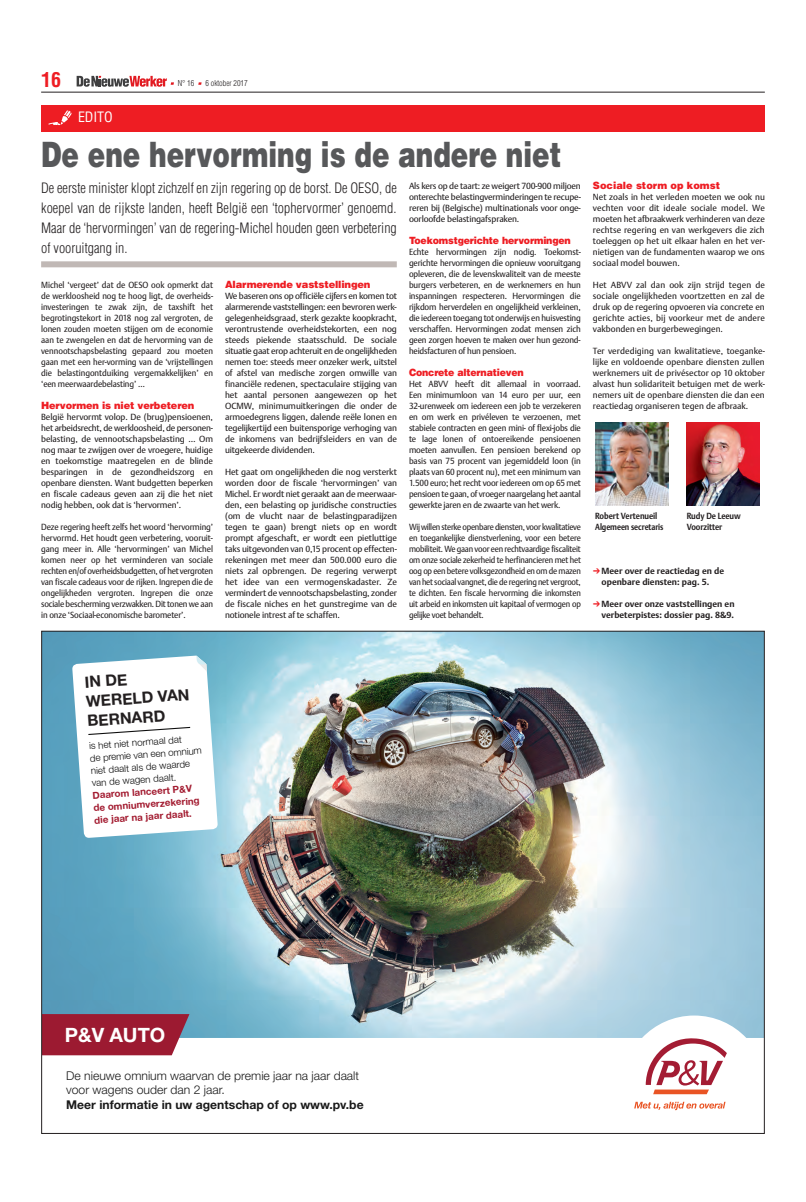
<style>
.page{position:relative;width:806px;height:1202px;background:#fff}
.page>*{position:absolute;margin:0;border:0;box-sizing:border-box;transform-origin:0 0}
.t1{font:900 35px "Helvetica LT Std";color:#57585a;scale:.75 1}
.t2{font:700 condensed 20px "Helvetica LT Std";color:#ee1d23}
.t3{font:700 19.8px "Helvetica Neue LT Std";color:#fff}
.t4{font:700 15.6px/19.4px "Helvetica Neue LT Std";color:#231f20}
.t5{font:300 condensed 14px/20px "Helvetica LT Std";color:#231f20;text-align:justify}
.t6{font:condensed 14px "Helvetica LT Std";letter-spacing:-.01em;color:#fff}
.t7{font:300 12.1px/14.4px "Helvetica Neue LT Std";color:#1a1a1a}
.t8{font:900 10px "Helvetica LT Std";letter-spacing:-.015em;color:#ee1d23}
.t9{font:900 10px "Helvetica LT Std";letter-spacing:-.015em;color:#ee1d23;scale:.94 1}
.t10{font:300 9.7px/12.4px "Helvetica Neue LT Std";color:#0d0d0d}
.t11{font:8.8px/11px "Dutch Argo";letter-spacing:-.015em;color:#231f20;text-align:justify}
.t12{font:8.8px/11px "Dutch Argo";letter-spacing:-.015em;color:#231f20;text-align:justify;scale:.94 1}
.t13{font:8.8px/11px "Dutch Argo";letter-spacing:-.015em;color:#231f20;text-align:justify;scale:.93 1}
.t14{font:8.8px/11px "Dutch Argo";letter-spacing:-.015em;color:#231f20;text-align:justify;scale:.9 1}
.t15{font:700 8.8px/11px "Dutch Argo";color:#231f20}
.t16{font:700 8.8px "Dutch Argo";color:#231f20;scale:.89 1}
.t17{font:700 8.8px "Dutch Argo";color:#231f20;scale:.85 1}
.t18{font:300 condensed 8px "Helvetica LT Std";color:#231f20}
.s1{color:#ee1d23}
.s2{font-weight:700;color:#a31c31}
.s3{font-weight:700}
</style>
<div class="page">
<div style="left:41px;top:105px;width:723px;height:27px;background:#ee1d23"></div>
<svg style="left:48px;top:111px;width:24px;height:14px"></svg>
<svg style="left:77px;top:76px;width:97px;height:11px"></svg>
<svg style="left:198px;top:82px;width:4px;height:3px"></svg>
<hr style="left:41px;top:92px;width:723px;height:1px;background:#231f20">
<img style="left:43px;top:633px;width:719px;height:478px">
<img style="left:595px;top:422px;width:73px;height:83px">
<img style="left:686px;top:422px;width:73px;height:83px">
<div style="left:41px;top:261px;width:355px;height:6px;background:#c0b8b5"></div>
<p class="t2" style="left:41px;top:72px;width:21px">16</p>
<p class="t18" style="left:178px;top:80px;width:18px">N° 16</p>
<p class="t18" style="left:205px;top:80px;width:44px">6 oktober 2017</p>
<p class="t6" style="left:78px;top:112px;width:36px">EDITO</p>
<p class="t1" style="left:41px;top:142px;width:694px">De ene hervorming is de andere niet</p>
<p class="t5" style="left:41px;top:179px;width:357px">De eerste minister klopt zichzelf en zijn regering op de borst. De OESO, de koepel van de rijkste landen, heeft België een ‘tophervormer’ genoemd.<br>Maar de ‘hervormingen’ van de regering-Michel houden geen verbetering of vooruitgang in.</p>
<p class="t13" style="left:41px;top:280px;width:186px">Michel ‘vergeet’ dat de OESO ook opmerkt dat de werkloosheid nog te hoog ligt, de overheids&shy;investeringen te zwak zijn, de taxshift het begrotingstekort in 2018 nog zal vergroten, de lonen zouden moeten stijgen om de economie aan te zwengelen en dat de hervorming van de vennootschapsbelasting gepaard zou moeten gaan met een her-vorming van de ‘vrijstellingen die belastingontduiking vergemakkelijken’ en ‘een meerwaardebelasting’ …</p>
<p class="t8" style="left:41px;top:402px;width:154px">Hervormen is niet verbeteren</p>
<p class="t11" style="left:41px;top:412px;width:173px">België hervormt volop. De (brug)pensioenen, het arbeidsrecht, de werkloosheid, de personen&shy;belasting, de vennootschapsbelasting … Om nog maar te zwijgen over de vroegere, huidige en toekomstige maatregelen en de blinde besparingen in de gezondheidszorg en openbare diensten. Want budgetten beperken en fiscale cadeaus geven aan zij die het niet nodig hebben, ook dat is ‘hervormen’.</p>
<p class="t13" style="left:41px;top:522px;width:186px">Deze regering heeft zelfs het woord ‘hervorming’ hervormd. Het houdt geen verbetering, vooruit&shy;gang meer in. Alle ‘hervormingen’ van Michel komen neer op het verminderen van sociale rechten en/of overheidsbudgetten, of het vergroten van fiscale cadeaus voor de rijken. Ingrepen die de ongelijkheden vergroten. Ingrepen die onze sociale bescherming verzwakken. Dit tonen we aan in onze ‘Sociaal-economische barometer’.</p>
<p class="t8" style="left:225px;top:281px;width:147px">Alarmerende vaststellingen</p>
<p class="t11" style="left:225px;top:291px;width:173px">We baseren ons op officiële cijfers en komen tot alarmerende vaststellingen: een bevroren werk&shy;gelegenheidsgraad, sterk gezakte koopkracht, verontrustende overheidstekorten, een nog steeds piekende staatsschuld. De sociale situatie gaat erop achteruit en de ongelijkheden nemen toe: steeds meer onzeker werk, uitstel of afstel van medische zorgen omwille van financiële redenen, spectaculaire stijging van het aantal personen aangewezen op het OCMW, minimumuitkeringen die onder de armoedegrens liggen, dalende reële lonen en tegelijkertijd een buitensporige verhoging van de inkomens van bedrijfsleiders en van de uitgekeerde dividenden.</p>
<p class="t11" style="left:225px;top:467px;width:173px">Het gaat om ongelijkheden die nog versterkt worden door de fiscale ‘hervormingen’ van Michel. Er wordt niet geraakt aan de meerwaar&shy;den, een belasting op juridische constructies (om de vlucht naar de belastingparadijzen tegen te gaan) brengt niets op en wordt prompt afgeschaft, er wordt een pietluttige taks uitgevonden van 0,15 procent op effecten&shy;rekeningen met meer dan 500.000 euro die niets zal opbrengen. De regering verwerpt het idee van een vermogenskadaster. Ze vermindert de vennootschapsbelasting, zonder de fiscale niches en het gunstregime van de notionele intrest af te schaffen.</p>
<p class="t11" style="left:409px;top:181px;width:173px">Als kers op de taart: ze weigert 700-900 miljoen onterechte belastingverminderingen te recupe&shy;reren bij (Belgische) multinationals voor onge&shy;oorloofde belastingafspraken.</p>
<p class="t9" style="left:409px;top:237px;width:173px">Toekomstgerichte hervormingen</p>
<p class="t12" style="left:409px;top:247px;width:184px">Echte hervormingen zijn nodig. Toekomst&shy;gerichte hervormingen die opnieuw vooruitgang opleveren, die de levenskwaliteit van de meeste burgers verbeteren, en de werknemers en hun inspanningen respecteren. Hervormingen die rijkdom herverdelen en ongelijkheid verkleinen, die iedereen toegang tot onderwijs en huisvesting verschaffen. Hervormingen zodat mensen zich geen zorgen hoeven te maken over hun gezond&shy;heidsfacturen of hun pensioen.</p>
<p class="t9" style="left:409px;top:369px;width:123px">Concrete alternatieven</p>
<p class="t12" style="left:409px;top:379px;width:184px">Het ABVV heeft dit allemaal in voorraad.<br>Een minimumloon van 14 euro per uur, een 32-urenweek om iedereen een job te verzekeren en om werk en privéleven te verzoenen, met stabiele contracten en geen mini- of flexi-jobs die te lage lonen of ontoereikende pensioenen moeten aanvullen. Een pensioen berekend op basis van 75 procent van jegemiddeld loon (in plaats van 60 procent nu), met een minimum van 1.500 euro; het recht voor iedereen om op 65 met pensioen te gaan, of vroeger naargelang het aantal gewerkte jaren en de zwaarte van het werk.</p>
<p class="t14" style="left:409px;top:522px;width:192px">Wij willen sterke openbare diensten, voor kwalitatieve en toegankelijke dienstverlening, voor een betere mobiliteit. We gaan voor een rechtvaardige fiscaliteit om onze sociale zekerheid te herfinancieren met het oog op een betere volksgezondheid en om de mazen van het sociaal vangnet, die de regering net vergroot, te dichten. Een fiscale hervorming die inkomsten uit arbeid en inkomsten uit kapitaal of vermogen op gelijke voet behandelt.</p>
<p class="t8" style="left:592px;top:182px;width:129px">Sociale storm op komst</p>
<p class="t11" style="left:592px;top:192px;width:173px">Net zoals in het verleden moeten we ook nu vechten voor dit ideale sociale model. We moeten het afbraakwerk verhinderen van deze rechtse regering en van werkgevers die zich toeleggen op het uit elkaar halen en het ver&shy;nietigen van de fundamenten waarop we ons sociaal model bouwen.</p>
<p class="t11" style="left:592px;top:280px;width:173px">Het ABVV zal dan ook zijn strijd tegen de sociale ongelijkheden voortzetten en zal de druk op de regering opvoeren via concrete en gerichte acties, bij voorkeur met de andere vakbonden en burgerbewegingen.</p>
<p class="t11" style="left:592px;top:346px;width:173px">Ter verdediging van kwalitatieve, toeganke&shy;lijke en voldoende openbare diensten zullen werknemers uit de privésector op 10 oktober alvast hun solidariteit betuigen met de werk&shy;nemers uit de openbare diensten die dan een reactiedag organiseren tegen de afbraak.</p>
<p class="t16" style="left:594px;top:511px;width:71px">Robert Vertenueil</p>
<p class="t16" style="left:686px;top:511px;width:62px">Rudy De Leeuw</p>
<p class="t17" style="left:595px;top:522px;width:82px">Algemeen secretaris</p>
<p class="t16" style="left:686px;top:522px;width:41px">Voorzitter</p>
<p class="t15" style="left:601px;top:566px;width:124px;text-indent:-8px"><span class="s1">➔</span> Meer over de reactiedag en de openbare diensten: pag. 5.</p>
<p class="t15" style="left:592px;top:599px;width:143px;text-align:right"><span class="s1">➔</span> Meer over onze vaststellingen en verbeterpistes: dossier pag. 8&amp;9.</p>
<p class="t4" style="left:84px;top:674px;width:105px;rotate:-4deg">IN DE<br>WERELD VAN<br>BERNARD</p>
<p class="t10" style="left:89px;top:740px;width:113px;rotate:-4deg">is het niet normaal dat<br>de premie van een omnium niet daalt als de waarde van de wagen daalt.<br><span class="s2">Daarom lanceert P&amp;V de omniumverzekering die jaar na jaar daalt.</span></p>
<p class="t3" style="left:65px;top:1027px;width:102px">P&amp;V AUTO</p>
<p class="t7" style="left:66px;top:1069px;width:299px">De nieuwe omnium waarvan de premie jaar na jaar daalt voor wagens ouder dan 2 jaar.<br><span class="s3">Meer informatie in uw agentschap of op www.pv.be</span></p>
</div>
